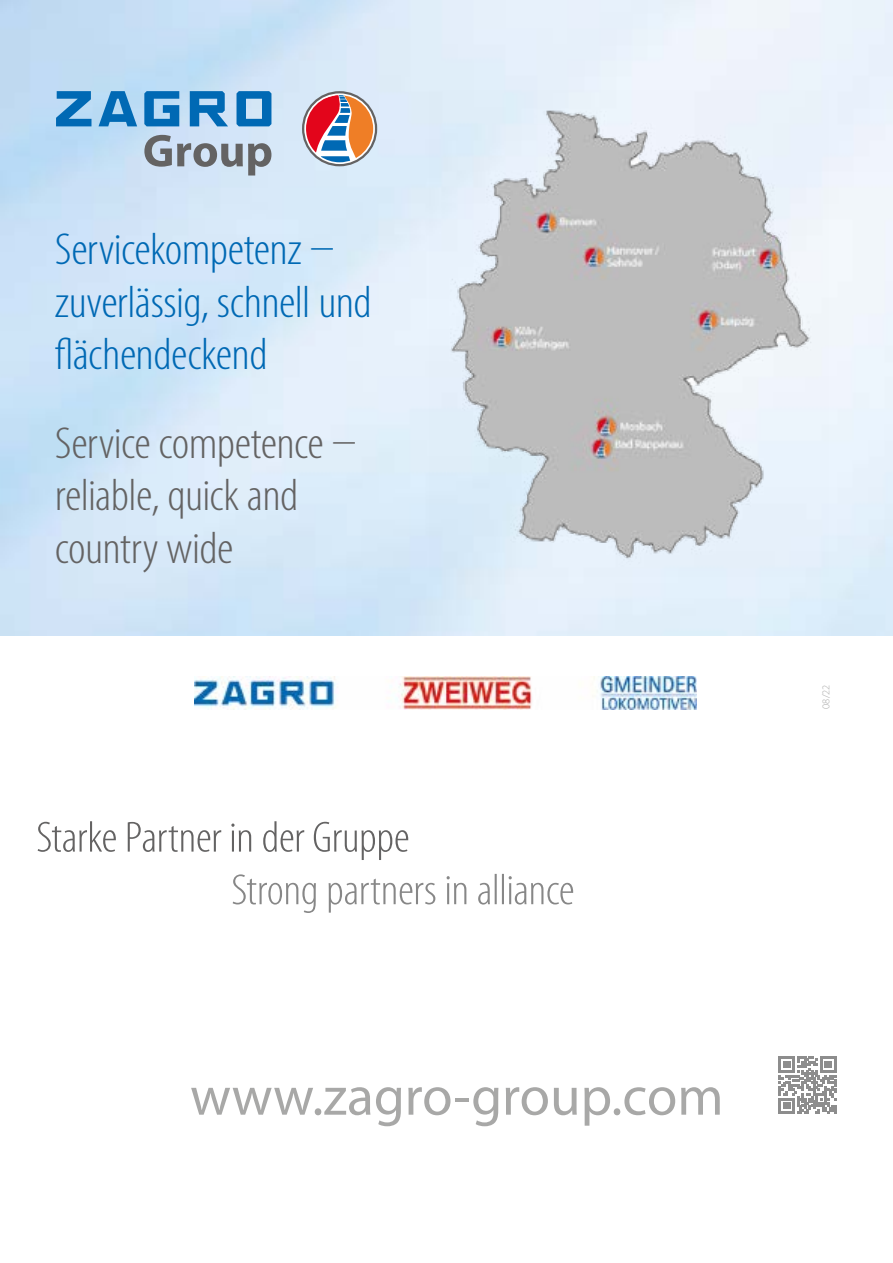
<style>
.page{position:relative;width:893px;height:1263px;background:#fff}
.page>*{position:absolute;margin:0;border:0;box-sizing:border-box;transform-origin:0 0}
.t1{font:55.5px "Myriad Pro";color:#a8a8a7}
.t2{font:300 condensed 45px/52.5px "Myriad Pro";letter-spacing:-.01em;color:#0069b4;scale:1.1 1}
.t3{font:300 condensed 45px/52.5px "Myriad Pro";letter-spacing:-.015em;color:#646363;scale:1.1 1}
.t4{font:300 10.5px "Myriad Pro";color:#a8a8a7}
</style>
<div class="page">
<img style="left:0;top:0;width:893px;height:636px">
<svg style="left:302px;top:91px;width:75px;height:75px"></svg>
<svg style="left:306px;top:95px;width:67px;height:67px"></svg>
<svg style="left:144px;top:135px;width:127px;height:41px;background:#aab6c2"></svg>
<svg style="left:56px;top:91px;width:35px;height:35px"></svg>
<svg style="left:99px;top:91px;width:38px;height:35px"></svg>
<svg style="left:144px;top:91px;width:35px;height:35px"></svg>
<svg style="left:237px;top:91px;width:34px;height:35px"></svg>
<svg style="left:190px;top:91px;width:38px;height:35px"></svg>
<img style="left:429px;top:90px;width:399px;height:487px">
<svg style="left:233px;top:874px;width:340px;height:39px"></svg>
<svg style="left:38px;top:821px;width:370px;height:39px"></svg>
<svg style="left:779px;top:1056px;width:57px;height:58px"></svg>
<img style="left:195px;top:676px;width:501px;height:33px">
<p class="t2" style="left:55px;top:223px;width:290px">Servicekompetenz – zuverlässig, schnell und flächendeckend</p>
<p class="t3" style="left:55px;top:416px;width:276px">Service competence – reliable, quick and country wide</p>
<p class="t4" style="left:820px;top:709px;width:26px;rotate:-90deg">08/22</p>
<p class="t1" style="left:190px;top:1062px;width:535px">www.zagro-group.com</p>
</div>
